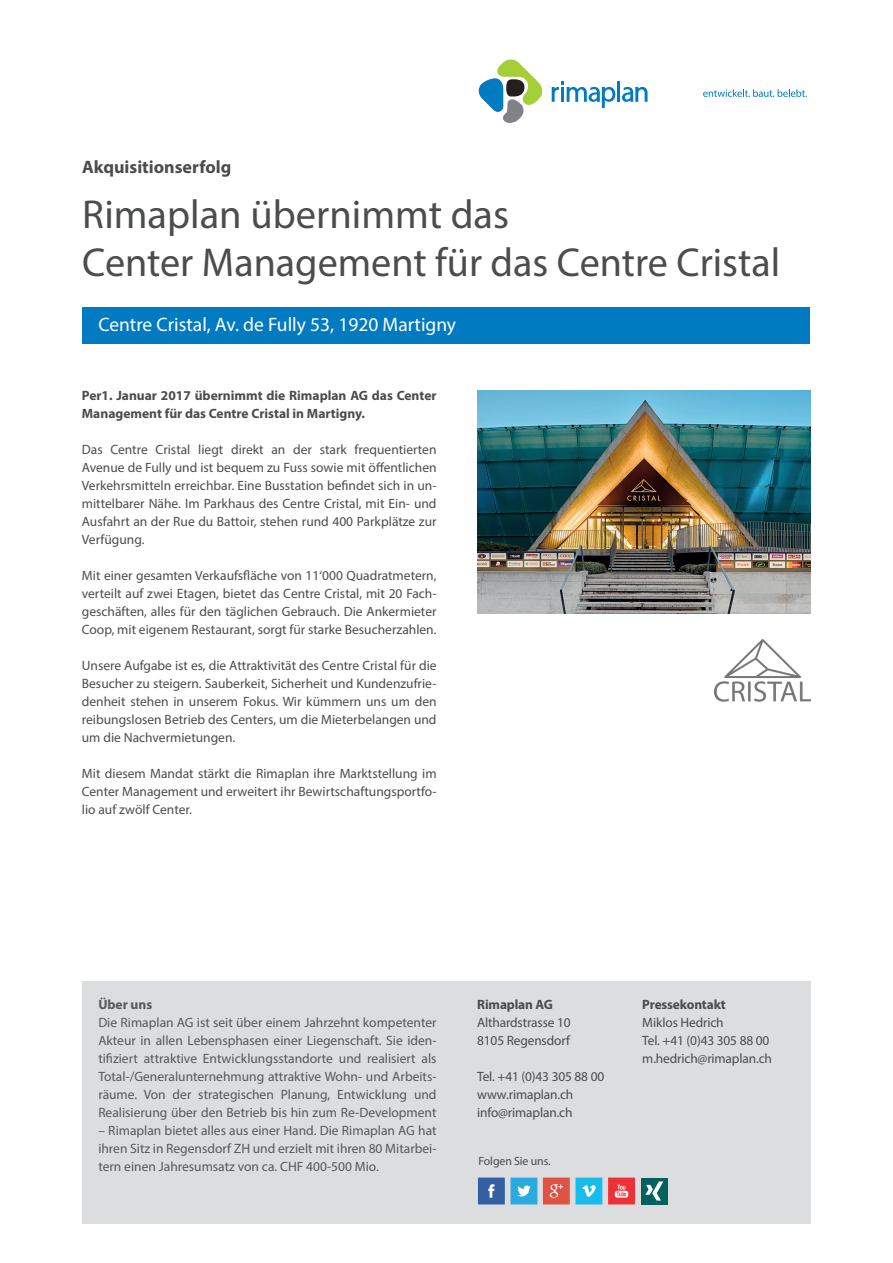
<style>
.page{position:relative;width:893px;height:1263px;background:#fff}
.page>*{position:absolute;margin:0;border:0;box-sizing:border-box;transform-origin:0 0}
.t1{font:40.5px/48.6px "Myriad Pro";color:#4b4c4d}
.t2{font:19.5px "Myriad Pro";color:#fff}
.t3{font:700 18px "Myriad Pro";color:#4b4c4d}
.t4{font:13.5px/18px "Myriad Pro";color:#4b4c4d;text-align:justify}
.t5{font:13.5px/18px "Myriad Pro";color:#57585a;text-align:justify}
.t6{font:700 13.5px/18px "Myriad Pro";color:#4b4c4d}
.t7{font:700 13.5px "Myriad Pro";color:#57585a}
.t8{font:12px "Myriad Pro";letter-spacing:-.01em;color:#4b4c4d}
</style>
<div class="page">
<div style="left:82px;top:981px;width:729px;height:243px;background:#dcdddf"></div>
<hr style="left:617px;top:81px;width:3px;height:21px;background:#007ac0">
<svg style="left:622px;top:87px;width:26px;height:15px"></svg>
<svg style="left:552px;top:81px;width:63px;height:27px"></svg>
<svg style="left:479px;top:60px;width:63px;height:63px"></svg>
<svg style="left:703px;top:89px;width:104px;height:8px"></svg>
<img style="left:477px;top:390px;width:334px;height:223px">
<div style="left:82px;top:307px;width:727px;height:36px;background:#007ac0"></div>
<svg style="left:478px;top:1177px;width:27px;height:27px"></svg>
<svg style="left:511px;top:1177px;width:26px;height:27px"></svg>
<svg style="left:543px;top:1177px;width:59px;height:27px;background:#9299a5"></svg>
<svg style="left:608px;top:1177px;width:27px;height:27px"></svg>
<div style="left:641px;top:1177px;width:27px;height:27px;background:#02605e"></div>
<svg style="left:645px;top:1181px;width:18px;height:19px"></svg>
<img style="left:714px;top:639px;width:97px;height:63px">
<h3 class="t3" style="left:82px;top:155px;width:151px">Akquisitionserfolg</h3>
<h1 class="t1" style="left:82px;top:189px;width:700px">Rimaplan übernimmt das<br>Center Management für das Centre Cristal</h1>
<h2 class="t2" style="left:98px;top:313px;width:359px">Centre Cristal, Av. de Fully 53, 1920 Martigny</h2>
<p class="t6" style="left:82px;top:386px;width:356px">Per1. Januar 2017 übernimmt die Rimaplan AG das Center<br>Management für das Centre Cristal in Martigny.</p>
<p class="t4" style="left:82px;top:441px;width:356px">Das Centre Cristal liegt direkt an der stark frequentierten Avenue de Fully und ist bequem zu Fuss sowie mit öffentlichen Verkehrsmitteln erreichbar. Eine Busstation befindet sich in un&shy;mittelbarer Nähe. Im Parkhaus des Centre Cristal, mit Ein- und Ausfahrt an der Rue du Battoir, stehen rund 400 Parkplätze zur Verfügung.</p>
<p class="t4" style="left:82px;top:566px;width:356px">Mit einer gesamten Verkaufsfläche von 11‘000 Quadratmetern, verteilt auf zwei Etagen, bietet das Centre Cristal, mit 20 Fach&shy;geschäften, alles für den täglichen Gebrauch. Die Ankermieter Coop, mit eigenem Restaurant, sorgt für starke Besucherzahlen.</p>
<p class="t4" style="left:82px;top:656px;width:356px">Unsere Aufgabe ist es, die Attraktivität des Centre Cristal für die Besucher zu steigern. Sauberkeit, Sicherheit und Kundenzufrie&shy;denheit stehen in unserem Fokus. Wir kümmern uns um den reibungslosen Betrieb des Centers, um die Mieterbelangen und um die Nachvermietungen.</p>
<p class="t4" style="left:82px;top:764px;width:356px">Mit diesem Mandat stärkt die Rimaplan ihre Marktstellung im Center Management und erweitert ihr Bewirtschaftungsportfo&shy;lio auf zwölf Center.</p>
<p class="t7" style="left:98px;top:995px;width:55px">Über uns</p>
<p class="t5" style="left:98px;top:1013px;width:340px">Die Rimaplan AG ist seit über einem Jahrzehnt kompetenter Akteur in allen Lebensphasen einer Liegenschaft. Sie iden&shy;tifiziert attraktive Entwicklungsstandorte und realisiert als Total-/Generalunternehmung attraktive Wohn- und Arbeits&shy;räume. Von der strategischen Planung, Entwicklung und Realisierung über den Betrieb bis hin zum Re-Development</p>
<p class="t5" style="left:98px;top:1121px;width:340px">– Rimaplan bietet alles aus einer Hand. Die Rimaplan AG hat ihren Sitz in Regensdorf ZH und erzielt mit ihren 80 Mitarbei&shy;tern einen Jahresumsatz von ca. CHF 400-500 Mio.</p>
<p class="t6" style="left:477px;top:994px;width:77px">Rimaplan AG</p>
<p class="t4" style="left:477px;top:1013px;width:95px">Althardstrasse 10<br>8105 Regensdorf</p>
<p class="t4" style="left:477px;top:1067px;width:129px;text-align:left">Tel. +41 (0)43 305 88 00 www.rimaplan.ch info@rimaplan.ch</p>
<p class="t8" style="left:479px;top:1153px;width:74px">Folgen Sie uns.</p>
<p class="t6" style="left:642px;top:994px;width:85px">Pressekontakt</p>
<p class="t4" style="left:642px;top:1013px;width:131px;text-align:left">Miklos Hedrich<br>Tel. +41 (0)43 305 88 00 m.hedrich@rimaplan.ch</p>
</div>
